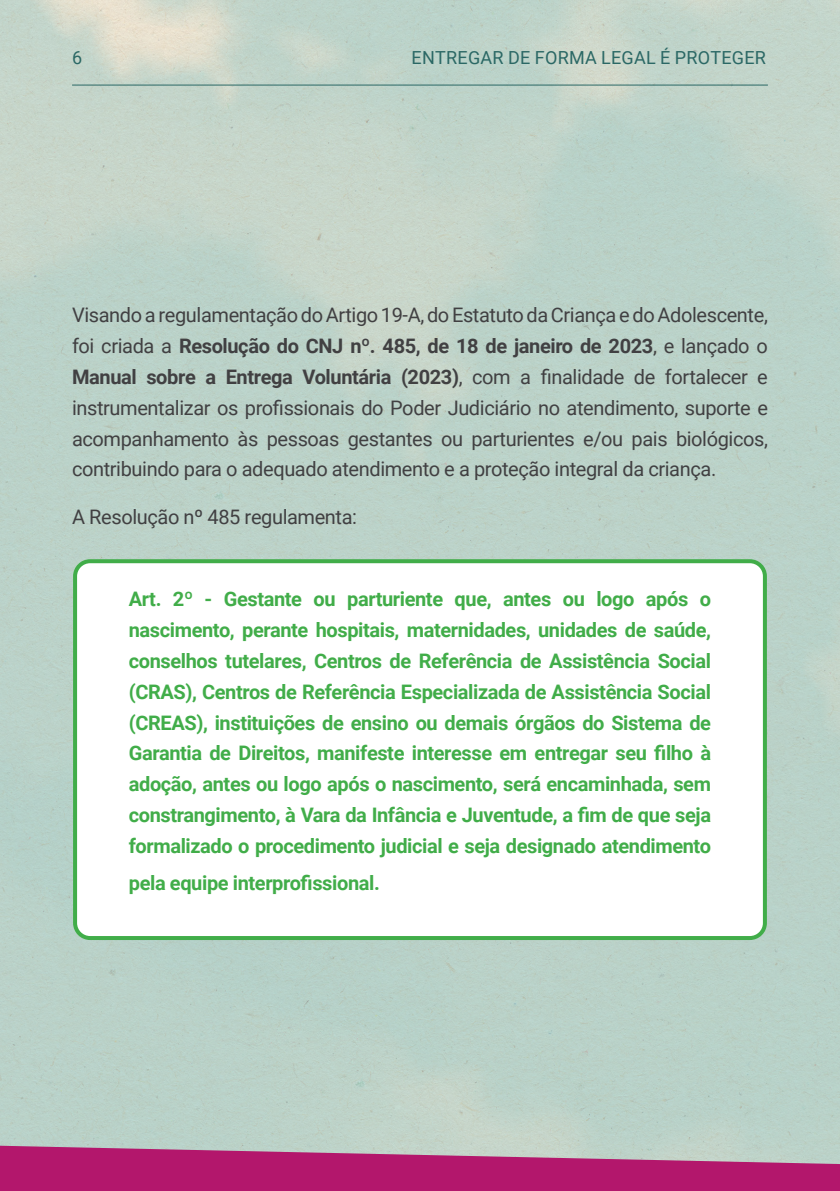
<style>
.page{position:relative;width:840px;height:1191px;background:#fff}
.page>*{position:absolute;margin:0;border:0;box-sizing:border-box;transform-origin:0 0}
.t1{font:700 20px/30.8px "Roboto";letter-spacing:-.02em;color:#41ad49;text-align:justify}
.t2{font:20px/30.8px "Roboto";letter-spacing:-.02em;color:#414042;text-align:justify}
.t3{font:18px "Roboto";letter-spacing:.015em;color:#2b6865}
.s1{font-weight:700}
</style>
<div class="page">
<img style="left:0;top:0;width:839px;height:1145px">
<svg style="left:0;top:1145px;width:839px;height:46px;background:#b53f7f"></svg>
<hr style="left:72px;top:85px;width:695px;height:1px;background:#2b6865">
<div style="left:75px;top:561px;width:689px;height:377px;background:#fff;border-radius:15px"></div>
<div style="left:73px;top:559px;width:693px;height:381px;border:4px solid #41ad49;border-radius:15px"></div>
<p class="t3" style="left:72px;top:45px;width:12px">6</p>
<p class="t3" style="left:411px;top:45px;width:356px">ENTREGAR DE FORMA LEGAL É PROTEGER</p>
<p class="t2" style="left:72px;top:299px;width:697px">Visando a regulamentação do Artigo 19-A, do Estatuto da Criança e do Adolescente, foi criada a <span class="s1">Resolução do CNJ nº. 485, de 18 de janeiro de 2023</span>, e lançado o <span class="s1">Manual sobre a Entrega Voluntária (2023)</span>, com a finalidade de fortalecer e instrumentalizar os profissionais do Poder Judiciário no atendimento, suporte e acompanhamento às pessoas gestantes ou parturientes e/ou pais biológicos, contribuindo para o adequado atendimento e a proteção integral da criança.</p>
<p class="t2" style="left:72px;top:501px;width:286px">A Resolução nº 485 regulamenta:</p>
<p class="t1" style="left:129px;top:583px;width:583px">Art. 2º - Gestante ou parturiente que, antes ou logo após o nascimento, perante hospitais, maternidades, unidades de saúde, conselhos tutelares, Centros de Referência de Assistência Social (CRAS), Centros de Referência Especializada de Assistência Social (CREAS), instituições de ensino ou demais órgãos do Sistema de Garantia de Direitos, manifeste interesse em entregar seu filho à adoção, antes ou logo após o nascimento, será encaminhada, sem constrangimento, à Vara da Infância e Juventude, a fim de que seja formalizado o procedimento judicial e seja designado atendimento</p>
<p class="t1" style="left:129px;top:866px;width:252px">pela equipe interprofissional.</p>
</div>
